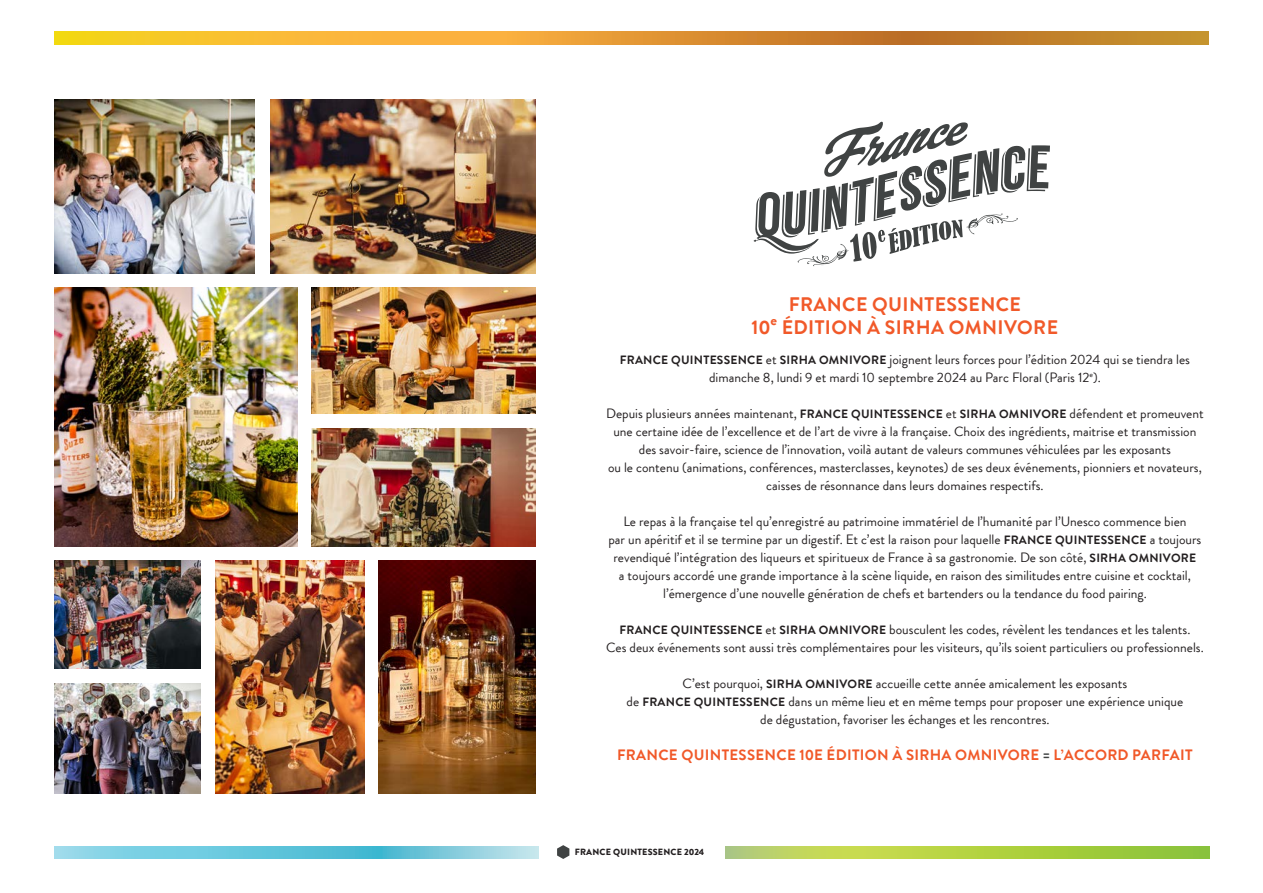
<style>
.page{position:relative;width:1263px;height:893px;background:#fff}
.page>*{position:absolute;margin:0;border:0;box-sizing:border-box;transform-origin:0 0}
.t1{font:700 19.5px "Brandon Grotesque";letter-spacing:.02em;color:#f15929}
.t2{font:700 15px "Brandon Grotesque";letter-spacing:.02em;color:#f15929}
.t3{font:13.5px/18px "Brandon Grotesque";color:#231f20;text-align:center}
.t4{font:900 9px "Brandon Grotesque";letter-spacing:.02em;color:#231f20}
.s1{font-weight:700;font-size:12px}
.s2{color:#404343}
</style>
<div class="page">
<svg style="left:557px;top:845px;width:12px;height:14px"></svg>
<svg style="left:54px;top:32px;width:1155px;height:13px;background:#df9d2f"></svg>
<svg style="left:54px;top:846px;width:485px;height:13px;background:#74cade"></svg>
<svg style="left:725px;top:846px;width:485px;height:13px;background:#aecf4a"></svg>
<svg style="left:753px;top:122px;width:297px;height:144px"></svg>
<img style="left:54px;top:683px;width:146px;height:110px">
<img style="left:270px;top:99px;width:266px;height:175px">
<img style="left:312px;top:288px;width:224px;height:126px">
<img style="left:54px;top:561px;width:146px;height:107px">
<img style="left:312px;top:428px;width:224px;height:118px">
<img style="left:54px;top:99px;width:200px;height:175px">
<img style="left:54px;top:288px;width:243px;height:258px">
<img style="left:379px;top:561px;width:157px;height:233px">
<img style="left:215px;top:561px;width:149px;height:233px">
<p class="t1" style="left:789px;top:291px;width:234px">FRANCE QUINTESSENCE</p>
<p class="t1" style="left:751px;top:313px;width:308px">10<sup>e</sup> ÉDITION À SIRHA OMNIVORE</p>
<p class="t3" style="left:620px;top:350px;width:572px"><span class="s1">FRANCE QUINTESSENCE</span> et <span class="s1">SIRHA OMNIVORE</span> joignent leurs forces pour l’édition 2024 qui se tiendra les dimanche 8, lundi 9 et mardi 10 septembre 2024 au Parc Floral (Paris 12<sup>e</sup>).</p>
<p class="t3" style="left:606px;top:404px;width:599px">Depuis plusieurs années maintenant, <span class="s1">FRANCE QUINTESSENCE</span> et <span class="s1">SIRHA OMNIVORE</span> défendent et promeuvent une certaine idée de l’excellence et de l’art de vivre à la française. Choix des ingrédients, maitrise et transmission des savoir-faire, science de l’innovation, voilà autant de valeurs communes véhiculées par les exposants<br>ou le contenu (animations, conférences, masterclasses, keynotes) de ses deux événements, pionniers et novateurs, caisses de résonnance dans leurs domaines respectifs.</p>
<p class="t3" style="left:608px;top:512px;width:594px">Le repas à la française tel qu’enregistré au patrimoine immatériel de l’humanité par l’Unesco commence bien<br>par un apéritif et il se termine par un digestif. Et c’est la raison pour laquelle <span class="s1">FRANCE QUINTESSENCE</span> a toujours revendiqué l’intégration des liqueurs et spiritueux de France à sa gastronomie. De son côté, <span class="s1">SIRHA OMNIVORE<br></span>a toujours accordé une grande importance à la scène liquide, en raison des similitudes entre cuisine et cocktail, l’émergence d’une nouvelle génération de chefs et bartenders ou la tendance du food pairing.</p>
<p class="t3" style="left:606px;top:620px;width:599px"><span class="s1">FRANCE QUINTESSENCE</span> et <span class="s1">SIRHA OMNIVORE</span> bousculent les codes, révèlent les tendances et les talents.<br>Ces deux événements sont aussi très complémentaires pour les visiteurs, qu’ils soient particuliers ou professionnels.</p>
<p class="t3" style="left:627px;top:674px;width:558px">C’est pourquoi, <span class="s1">SIRHA OMNIVORE</span> accueille cette année amicalement les exposants<br>de <span class="s1">FRANCE QUINTESSENCE</span> dans un même lieu et en même temps pour proposer une expérience unique de dégustation, favoriser les échanges et les rencontres.</p>
<p class="t2" style="left:617px;top:744px;width:577px">FRANCE QUINTESSENCE 10E ÉDITION À SIRHA OMNIVORE <span class="s2">=</span> L’ACCORD PARFAIT</p>
<p class="t4" style="left:575px;top:845px;width:131px">FRANCE QUINTESSENCE 2024</p>
</div>
